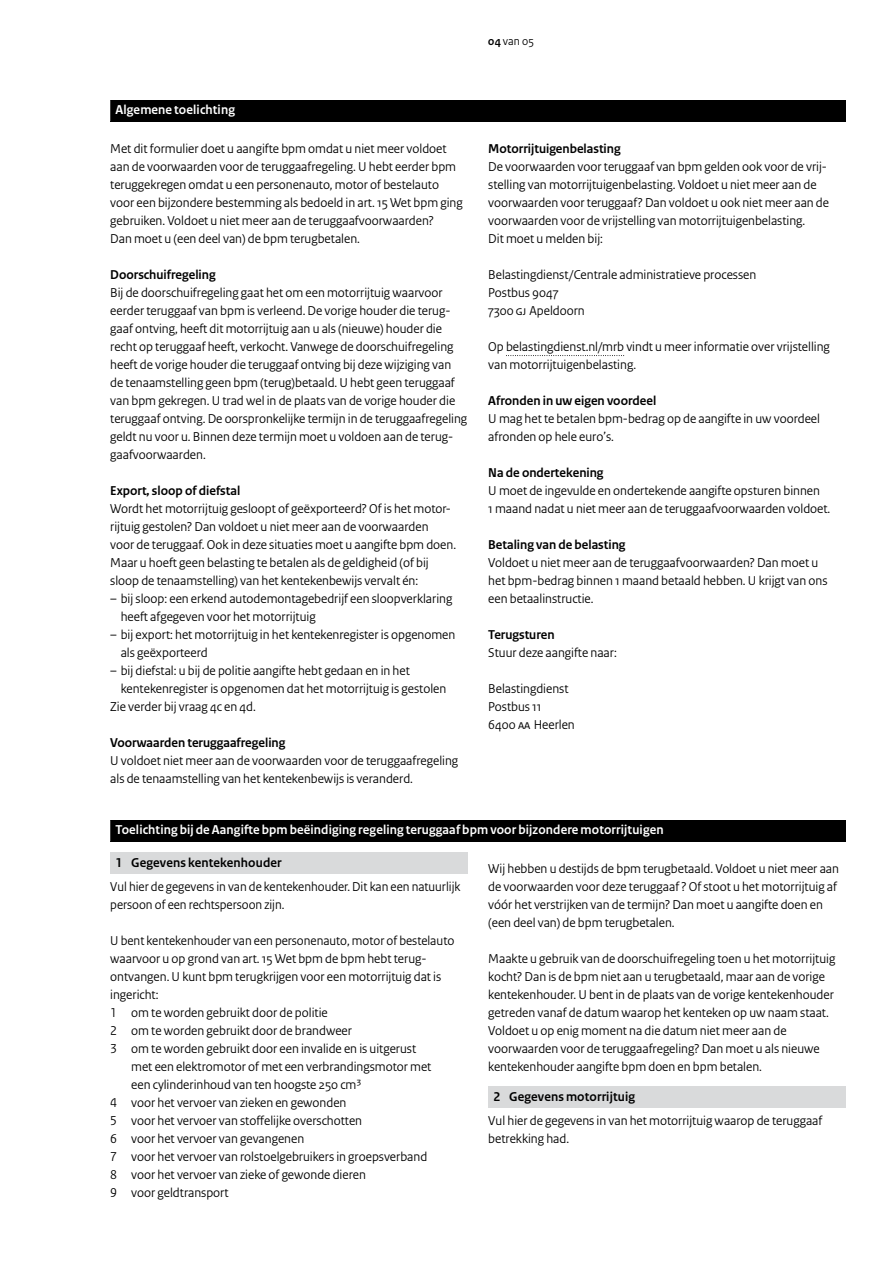
<style>
.page{position:relative;width:893px;height:1263px;background:#fff}
.page>*{position:absolute;margin:0;border:0;box-sizing:border-box;transform-origin:0 0}
.Gebruiksaanwijzing{font:13.5px/18px "Rijksoverheid Sans Heading";color:#000}
.Gebruiksaanwijzing_witregel{font:13.5px/18px "Rijksoverheid Sans Heading";color:#000}
.Tussenkop{font:700 13.5px "Rijksoverheid Sans Heading";color:#000}
.KOP_D{font:700 13.5px "Rijksoverheid Sans Heading";letter-spacing:.01em;color:#fff}
.KOP_C_20{font:700 13.5px "Rijksoverheid Sans Heading";letter-spacing:.01em;color:#000}
.t1{font:12px "Rijksoverheid Sans Heading";color:#000}
.s1{font-weight:700}
</style>
<div class="page">
<div style="left:110px;top:100px;width:735px;height:21px;background:#000"></div>
<svg style="left:506px;top:355px;width:118px;height:1px"></svg>
<div style="left:110px;top:820px;width:735px;height:21px;background:#000"></div>
<div style="left:110px;top:852px;width:357px;height:22px;background:#d9dadb"></div>
<div style="left:488px;top:1086px;width:357px;height:22px;background:#d9dadb"></div>
<p class="t1" style="left:488px;top:34px;width:47px"><span class="s1">04</span> van 05</p>
<h2 class="KOP_D" style="left:116px;top:102px;width:121px">Algemene toelichting</h2>
<p class="Gebruiksaanwijzing" style="left:110px;top:140px;width:354px">Met dit formulier doet u aangifte bpm omdat u niet meer voldoet aan de voorwaarden voor de teruggaafregeling. U hebt eerder bpm teruggekregen omdat u een personenauto, motor of bestelauto voor een bijzondere bestemming als bedoeld in art. 15 Wet bpm ging gebruiken. Voldoet u niet meer aan de teruggaafvoorwaarden?<br>Dan moet u (een deel van) de bpm terugbetalen.</p>
<h3 class="Tussenkop" style="left:110px;top:267px;width:107px">Doorschuifregeling</h3>
<p class="Gebruiksaanwijzing" style="left:110px;top:284px;width:358px">Bij de doorschuifregeling gaat het om een motorrijtuig waarvoor eerder teruggaaf van bpm is verleend. De vorige houder die terug&shy;gaaf ontving, heeft dit motorrijtuig aan u als (nieuwe) houder die recht op teruggaaf heeft, verkocht. Vanwege de doorschuifregeling heeft de vorige houder die teruggaaf ontving bij deze wijziging van de tenaamstelling geen bpm (terug)betaald. U hebt geen teruggaaf van bpm gekregen. U trad wel in de plaats van de vorige houder die teruggaaf ontving. De oorspronkelijke termijn in de teruggaafregeling geldt nu voor u. Binnen deze termijn moet u voldoen aan de terug&shy;gaafvoorwaarden.</p>
<h3 class="Tussenkop" style="left:110px;top:483px;width:132px">Export, sloop of diefstal</h3>
<p class="Gebruiksaanwijzing" style="left:110px;top:500px;width:347px">Wordt het motorrijtuig gesloopt of geëxporteerd? Of is het motor&shy;rijtuig gestolen? Dan voldoet u niet meer aan de voorwaarden<br>voor de teruggaaf. Ook in deze situaties moet u aangifte bpm doen.<br>Maar u hoeft geen belasting te betalen als de geldigheid (of bij sloop de tenaamstelling) van het kentekenbewijs vervalt én:</p>
<p class="Gebruiksaanwijzing" style="left:121px;top:590px;width:333px;text-indent:-10px">– bij sloop: een erkend autodemontagebedrijf een sloopverklaring heeft afgegeven voor het motorrijtuig</p>
<p class="Gebruiksaanwijzing" style="left:121px;top:626px;width:336px;text-indent:-10px">– bij export: het motorrijtuig in het kentekenregister is opgenomen als geëxporteerd</p>
<p class="Gebruiksaanwijzing" style="left:121px;top:662px;width:327px;text-indent:-10px">– bij diefstal: u bij de politie aangifte hebt gedaan en in het kentekenregister is opgenomen dat het motorrijtuig is gestolen</p>
<p class="Gebruiksaanwijzing" style="left:110px;top:698px;width:147px">Zie verder bij vraag 4c en 4d.</p>
<h3 class="Tussenkop" style="left:110px;top:735px;width:177px">Voorwaarden teruggaafregeling</h3>
<p class="Gebruiksaanwijzing" style="left:110px;top:752px;width:349px">U voldoet niet meer aan de voorwaarden voor de teruggaafregeling als de tenaamstelling van het kentekenbewijs is veranderd.</p>
<h3 class="Tussenkop" style="left:488px;top:141px;width:134px">Motorrijtuigenbelasting</h3>
<p class="Gebruiksaanwijzing" style="left:488px;top:158px;width:342px">De voorwaarden voor teruggaaf van bpm gelden ook voor de vrij&shy;stelling van motorrijtuigenbelasting. Voldoet u niet meer aan de voorwaarden voor teruggaaf? Dan voldoet u ook niet meer aan de voorwaarden voor de vrijstelling van motorrijtuigenbelasting.<br>Dit moet u melden bij:</p>
<p class="Gebruiksaanwijzing_witregel" style="left:488px;top:266px;width:269px">Belastingdienst/Centrale administratieve processen</p>
<p class="Gebruiksaanwijzing" style="left:488px;top:284px;width:98px">Postbus 9047<br>7300 GJ Apeldoorn</p>
<p class="Gebruiksaanwijzing_witregel" style="left:488px;top:338px;width:343px">Op belastingdienst.nl/mrb vindt u meer informatie over vrijstelling van motorrijtuigenbelasting.</p>
<h3 class="Tussenkop" style="left:488px;top:393px;width:169px">Afronden in uw eigen voordeel</h3>
<p class="Gebruiksaanwijzing" style="left:488px;top:410px;width:333px">U mag het te betalen bpm-bedrag op de aangifte in uw voordeel afronden op hele euro’s.</p>
<h3 class="Tussenkop" style="left:488px;top:465px;width:117px">Na de ondertekening</h3>
<p class="Gebruiksaanwijzing" style="left:488px;top:482px;width:344px">U moet de ingevulde en ondertekende aangifte opsturen binnen<br>1 maand nadat u niet meer aan de teruggaafvoorwaarden voldoet.</p>
<h3 class="Tussenkop" style="left:488px;top:537px;width:139px">Betaling van de belasting</h3>
<p class="Gebruiksaanwijzing" style="left:488px;top:554px;width:341px">Voldoet u niet meer aan de teruggaafvoorwaarden? Dan moet u het bpm-bedrag binnen 1 maand betaald hebben. U krijgt van ons een betaalinstructie.</p>
<h3 class="Tussenkop" style="left:488px;top:627px;width:68px">Terugsturen</h3>
<p class="Gebruiksaanwijzing" style="left:488px;top:644px;width:130px">Stuur deze aangifte naar:</p>
<p class="Gebruiksaanwijzing_witregel" style="left:488px;top:680px;width:88px">Belastingdienst<br>Postbus 11<br>6400 AA Heerlen</p>
<h2 class="KOP_D" style="left:116px;top:822px;width:550px">Toelichting bij de Aangifte bpm beëindiging regeling teruggaaf bpm voor bijzondere motorrijtuigen</h2>
<h3 class="KOP_C_20" style="left:116px;top:855px;width:168px">1 Gegevens kentekenhouder</h3>
<p class="Gebruiksaanwijzing" style="left:110px;top:878px;width:352px">Vul hier de gegevens in van de kentekenhouder. Dit kan een natuurlijk persoon of een rechtspersoon zijn.</p>
<p class="Gebruiksaanwijzing_witregel" style="left:110px;top:932px;width:346px">U bent kentekenhouder van een personenauto, motor of bestelauto waarvoor u op grond van art. 15 Wet bpm de bpm hebt terug&shy;ontvangen. U kunt bpm terugkrijgen voor een motorrijtuig dat is ingericht:</p>
<p class="Gebruiksaanwijzing" style="left:110px;top:1004px;width:219px">1 om te worden gebruikt door de politie</p>
<p class="Gebruiksaanwijzing" style="left:110px;top:1022px;width:243px">2 om te worden gebruikt door de brandweer</p>
<p class="Gebruiksaanwijzing" style="left:131px;top:1040px;width:302px;text-indent:-21px">3 om te worden gebruikt door een invalide en is uitgerust met een elektromotor of met een verbrandingsmotor met een cylinderinhoud van ten hoogste 250 cm³</p>
<p class="Gebruiksaanwijzing" style="left:110px;top:1094px;width:238px">4 voor het vervoer van zieken en gewonden</p>
<p class="Gebruiksaanwijzing" style="left:110px;top:1112px;width:253px">5 voor het vervoer van stoffelijke overschotten</p>
<p class="Gebruiksaanwijzing" style="left:110px;top:1130px;width:195px">6 voor het vervoer van gevangenen</p>
<p class="Gebruiksaanwijzing" style="left:110px;top:1148px;width:318px">7 voor het vervoer van rolstoelgebruikers in groepsverband</p>
<p class="Gebruiksaanwijzing" style="left:110px;top:1166px;width:257px">8 voor het vervoer van zieke of gewonde dieren</p>
<p class="Gebruiksaanwijzing" style="left:110px;top:1184px;width:120px">9 voor geldtransport</p>
<p class="Gebruiksaanwijzing_witregel" style="left:488px;top:860px;width:352px">Wij hebben u destijds de bpm terugbetaald. Voldoet u niet meer aan de voorwaarden voor deze teruggaaf ? Of stoot u het motorrijtuig af vóór het verstrijken van de termijn? Dan moet u aangifte doen en (een deel van) de bpm terugbetalen.</p>
<p class="Gebruiksaanwijzing_witregel" style="left:488px;top:950px;width:349px">Maakte u gebruik van de doorschuifregeling toen u het motorrijtuig kocht? Dan is de bpm niet aan u terugbetaald, maar aan de vorige kentekenhouder. U bent in de plaats van de vorige kentekenhouder getreden vanaf de datum waarop het kenteken op uw naam staat.<br>Voldoet u op enig moment na die datum niet meer aan de voorwaarden voor de teruggaafregeling? Dan moet u als nieuwe kentekenhouder aangifte bpm doen en bpm betalen.</p>
<h3 class="KOP_C_20" style="left:494px;top:1089px;width:143px">2 Gegevens motorrijtuig</h3>
<p class="Gebruiksaanwijzing" style="left:488px;top:1112px;width:336px">Vul hier de gegevens in van het motorrijtuig waarop de teruggaaf betrekking had.</p>
</div>
